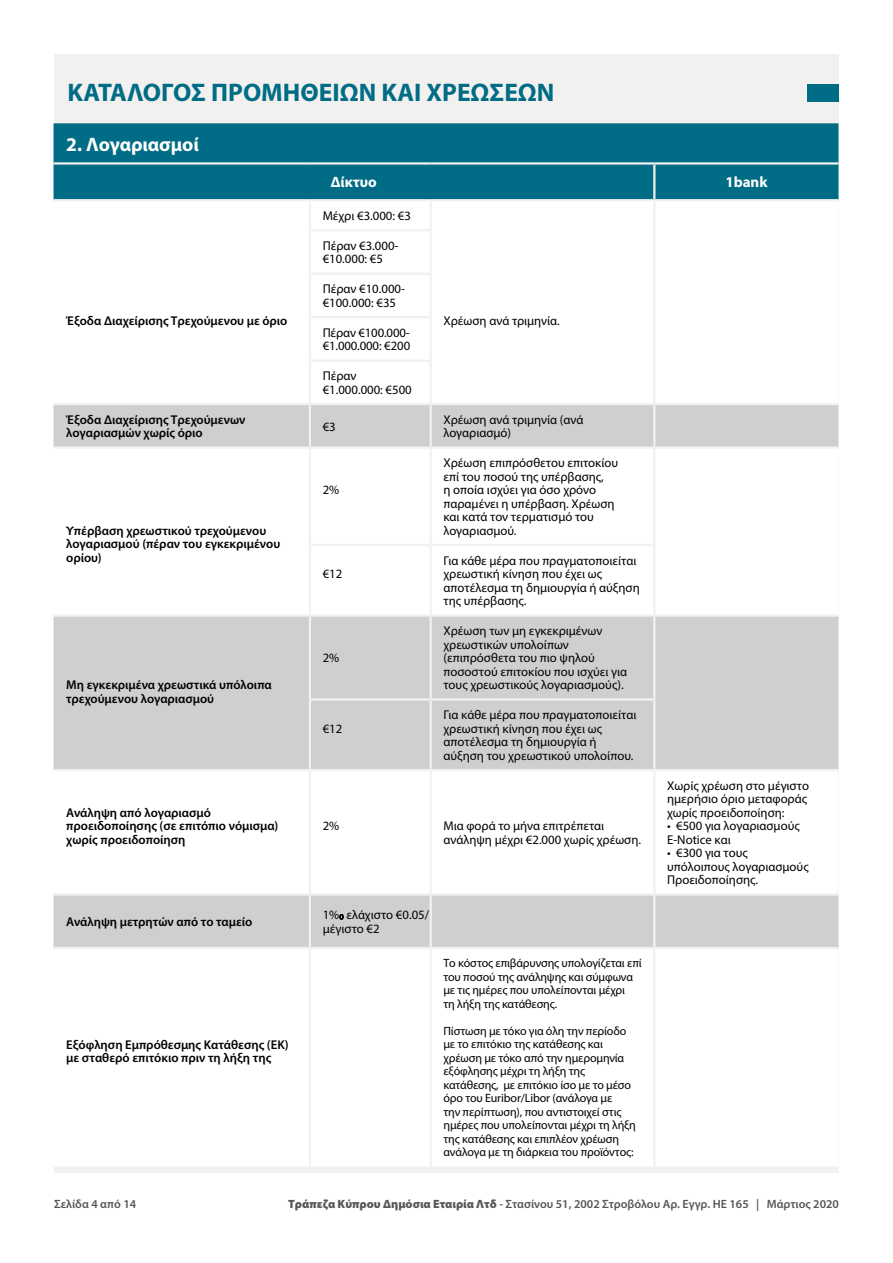
<style>
.page{position:relative;width:893px;height:1263px;background:#fff}
.page>*{position:absolute;margin:0;border:0;box-sizing:border-box;transform-origin:0 0}
.t1{font:700 25.5px "Myriad Pro";color:#006c85}
.t2{font:700 19.5px "Myriad Pro";color:#fff}
.t3{font:700 15px "Myriad Pro";color:#fff}
.t4{font:12.75px/13.5px "Myriad Pro";color:#000}
.t5{font:600 12.75px/13.5px "Myriad Pro";color:#000}
.t6{font:12px/13.5px "Myriad Pro";letter-spacing:-.01em;color:#000}
.t7{font:600 12px "Myriad Pro";color:#58595b}
.t8{font:600 12px "Myriad Pro";color:#575756}
.s1{font-size:7.35px}
.s2{font-weight:900}
</style>
<div class="page">
<div style="left:54px;top:54px;width:784px;height:1118px;background:#f2f1ef"></div>
<div style="left:807px;top:84px;width:31px;height:18px;background:#006c85"></div>
<div style="left:54px;top:123px;width:784px;height:76px;background:#006c85"></div>
<div style="left:54px;top:202px;width:784px;height:201px;background:#fff"></div>
<div style="left:54px;top:405px;width:784px;height:41px;background:#cfcfcf"></div>
<svg style="left:54px;top:449px;width:784px;height:717px;fill:#fff"></svg>
<hr style="left:54px;top:162px;width:256px;height:3px;background:#f2f1ef">
<hr style="left:310px;top:162px;width:121px;height:3px;background:#f2f1ef">
<hr style="left:431px;top:162px;width:223px;height:3px;background:#f2f1ef">
<hr style="left:654px;top:162px;width:184px;height:3px;background:#f2f1ef">
<hr style="left:653px;top:165px;width:2px;height:34px;background:#f2f1ef">
<hr style="left:309px;top:201px;width:2px;height:28px;background:#f2f1ef">
<hr style="left:430px;top:201px;width:2px;height:28px;background:#f2f1ef">
<hr style="left:653px;top:201px;width:2px;height:29px;background:#f2f1ef">
<hr style="left:653px;top:230px;width:2px;height:44px;background:#f2f1ef">
<hr style="left:653px;top:274px;width:2px;height:43px;background:#f2f1ef">
<hr style="left:653px;top:317px;width:2px;height:44px;background:#f2f1ef">
<hr style="left:653px;top:361px;width:2px;height:42px;background:#f2f1ef">
<hr style="left:309px;top:229px;width:123px;height:2px;background:#f2f1ef">
<hr style="left:309px;top:231px;width:2px;height:42px;background:#f2f1ef">
<hr style="left:430px;top:231px;width:2px;height:42px;background:#f2f1ef">
<hr style="left:309px;top:273px;width:123px;height:2px;background:#f2f1ef">
<hr style="left:309px;top:275px;width:2px;height:41px;background:#f2f1ef">
<hr style="left:430px;top:275px;width:2px;height:41px;background:#f2f1ef">
<hr style="left:309px;top:316px;width:123px;height:2px;background:#f2f1ef">
<hr style="left:309px;top:318px;width:2px;height:41px;background:#f2f1ef">
<hr style="left:430px;top:318px;width:2px;height:41px;background:#f2f1ef">
<hr style="left:309px;top:359px;width:123px;height:3px;background:#f2f1ef">
<hr style="left:309px;top:362px;width:2px;height:41px;background:#f2f1ef">
<hr style="left:430px;top:362px;width:2px;height:41px;background:#f2f1ef">
<hr style="left:309px;top:405px;width:2px;height:41px;background:#f2f1ef">
<hr style="left:430px;top:405px;width:2px;height:41px;background:#f2f1ef">
<hr style="left:309px;top:449px;width:2px;height:95px;background:#f2f1ef">
<hr style="left:430px;top:449px;width:2px;height:95px;background:#f2f1ef">
<hr style="left:653px;top:405px;width:2px;height:41px;background:#f2f1ef">
<hr style="left:653px;top:449px;width:2px;height:95px;background:#f2f1ef">
<hr style="left:309px;top:544px;width:122px;height:2px;background:#f2f1ef">
<hr style="left:309px;top:546px;width:2px;height:68px;background:#f2f1ef">
<hr style="left:431px;top:544px;width:224px;height:2px;background:#f2f1ef">
<hr style="left:430px;top:546px;width:2px;height:68px;background:#f2f1ef">
<hr style="left:653px;top:546px;width:2px;height:68px;background:#f2f1ef">
<hr style="left:54px;top:614px;width:256px;height:3px;background:#f2f1ef">
<hr style="left:310px;top:614px;width:121px;height:3px;background:#f2f1ef">
<hr style="left:309px;top:617px;width:2px;height:81px;background:#f2f1ef">
<hr style="left:431px;top:614px;width:223px;height:3px;background:#f2f1ef">
<hr style="left:430px;top:617px;width:2px;height:81px;background:#f2f1ef">
<hr style="left:654px;top:614px;width:184px;height:3px;background:#f2f1ef">
<hr style="left:653px;top:617px;width:2px;height:81px;background:#f2f1ef">
<hr style="left:309px;top:698px;width:122px;height:3px;background:#f2f1ef">
<hr style="left:309px;top:701px;width:2px;height:68px;background:#f2f1ef">
<hr style="left:431px;top:698px;width:224px;height:3px;background:#f2f1ef">
<hr style="left:430px;top:701px;width:2px;height:68px;background:#f2f1ef">
<hr style="left:653px;top:701px;width:2px;height:68px;background:#f2f1ef">
<hr style="left:54px;top:769px;width:256px;height:2px;background:#f2f1ef">
<hr style="left:310px;top:769px;width:121px;height:2px;background:#f2f1ef">
<hr style="left:309px;top:771px;width:2px;height:122px;background:#f2f1ef">
<hr style="left:431px;top:769px;width:223px;height:2px;background:#f2f1ef">
<hr style="left:430px;top:771px;width:2px;height:122px;background:#f2f1ef">
<hr style="left:654px;top:769px;width:184px;height:2px;background:#f2f1ef">
<hr style="left:653px;top:771px;width:2px;height:122px;background:#f2f1ef">
<hr style="left:54px;top:893px;width:256px;height:3px;background:#f2f1ef">
<hr style="left:310px;top:893px;width:121px;height:3px;background:#f2f1ef">
<hr style="left:309px;top:896px;width:2px;height:51px;background:#f2f1ef">
<hr style="left:431px;top:893px;width:224px;height:3px;background:#f2f1ef">
<hr style="left:430px;top:896px;width:2px;height:51px;background:#f2f1ef">
<hr style="left:54px;top:947px;width:256px;height:2px;background:#f2f1ef">
<hr style="left:310px;top:947px;width:121px;height:2px;background:#f2f1ef">
<hr style="left:309px;top:949px;width:2px;height:217px;background:#f2f1ef">
<hr style="left:431px;top:947px;width:222px;height:2px;background:#f2f1ef">
<hr style="left:430px;top:949px;width:2px;height:217px;background:#f2f1ef">
<hr style="left:653px;top:893px;width:185px;height:3px;background:#f1f1f1">
<hr style="left:653px;top:896px;width:2px;height:51px;background:#f1f1f1">
<hr style="left:653px;top:947px;width:185px;height:2px;background:#f1f1f1">
<hr style="left:653px;top:949px;width:2px;height:217px;background:#f1f1f1">
<svg style="left:340px;top:914px;width:3px;height:5px"></svg>
<h1 class="t1" style="left:68px;top:76px;width:488px">ΚΑΤΑΛΟΓΟΣ ΠΡΟΜΗΘΕΙΩΝ ΚΑΙ ΧΡΕΩΣΕΩΝ</h1>
<h2 class="t2" style="left:66px;top:131px;width:134px">2. Λογαριασμοί</h2>
<p class="t5" style="left:66px;top:314px;width:223px">Έξοδα Διαχείρισης Τρεχούμενου με όριο</p>
<p class="t3" style="left:331px;top:173px;width:48px">Δίκτυο</p>
<p class="t3" style="left:725px;top:173px;width:44px">1bank</p>
<p class="t4" style="left:323px;top:209px;width:90px">Μέχρι €3.000: €3</p>
<p class="t4" style="left:323px;top:239px;width:77px">Πέραν €3.000- €10.000: €5</p>
<p class="t4" style="left:323px;top:282px;width:84px">Πέραν €10.000- €100.000: €35</p>
<p class="t4" style="left:323px;top:326px;width:89px">Πέραν €100.000- €1.000.000: €200</p>
<p class="t4" style="left:323px;top:369px;width:91px">Πέραν €1.000.000: €500</p>
<p class="t4" style="left:443px;top:314px;width:118px">Χρέωση ανά τριμηνία.</p>
<p class="t5" style="left:66px;top:412px;width:181px">Έξοδα Διαχείρισης Τρεχούμενων λογαριασμών χωρίς όριο</p>
<p class="t4" style="left:323px;top:419px;width:15px">€3</p>
<p class="t4" style="left:443px;top:413px;width:142px">Χρέωση ανά τριμηνία (ανά λογαριασμό)</p>
<p class="t5" style="left:66px;top:523px;width:216px">Υπέρβαση χρεωστικού τρεχούμενου λογαριασμού (πέραν του εγκεκριμένου ορίου)</p>
<p class="t5" style="left:66px;top:678px;width:207px">Μη εγκεκριμένα χρεωστικά υπόλοιπα τρεχούμενου λογαριασμού</p>
<p class="t5" style="left:66px;top:805px;width:214px">Ανάληψη από λογαριασμό προειδοποίησης (σε επιτόπιο νόμισμα) χωρίς προειδοποίηση</p>
<p class="t4" style="left:323px;top:483px;width:18px">2%</p>
<p class="t4" style="left:323px;top:567px;width:21px">€12</p>
<p class="t4" style="left:323px;top:651px;width:18px">2%</p>
<p class="t4" style="left:323px;top:722px;width:21px">€12</p>
<p class="t4" style="left:443px;top:456px;width:176px">Χρέωση επιπρόσθετου επιτοκίου επί του ποσού της υπέρβασης,<br>η οποία ισχύει για όσο χρόνο παραμένει η υπέρβαση. Χρέωση και κατά τον τερματισμό του λογαριασμού.</p>
<p class="t4" style="left:443px;top:554px;width:198px">Για κάθε μέρα που πραγματοποιείται χρεωστική κίνηση που έχει ως αποτέλεσμα τη δημιουργία ή αύξηση της υπέρβασης.</p>
<p class="t4" style="left:443px;top:624px;width:185px">Χρέωση των μη εγκεκριμένων χρεωστικών υπολοίπων (επιπρόσθετα του πιο ψηλού ποσοστού επιτοκίου που ισχύει για τους χρεωστικούς λογαριασμούς).</p>
<p class="t4" style="left:443px;top:708px;width:194px">Για κάθε μέρα που πραγματοποιείται χρεωστική κίνηση που έχει ως αποτέλεσμα τη δημιουργία ή αύξηση του χρεωστικού υπολοίπου.</p>
<p class="t4" style="left:323px;top:819px;width:18px">2%</p>
<p class="t4" style="left:443px;top:819px;width:199px">Μια φορά το μήνα επιτρέπεται ανάληψη μέχρι €2.000 χωρίς χρέωση.</p>
<p class="t5" style="left:66px;top:915px;width:188px">Ανάληψη μετρητών από το ταμείο</p>
<p class="t4" style="left:323px;top:908px;width:108px">1%<span class="s1">0</span> ελάχιστο €0.05/ μέγιστο €2</p>
<p class="t5" style="left:66px;top:1037px;width:224px">Εξόφληση Εμπρόθεσμης Κατάθεσης (ΕΚ) με σταθερό επιτόκιο πριν τη λήξη της</p>
<p class="t6" style="left:443px;top:956px;width:200px">Το κόστος επιβάρυνσης υπολογίζεται επί του ποσού της ανάληψης και σύμφωνα με τις ημέρες που υπολείπονται μέχρι<br>τη λήξη της κατάθεσης.</p>
<p class="t6" style="left:443px;top:1024px;width:194px">Πίστωση με τόκο για όλη την περίοδο με το επιτόκιο της κατάθεσης και χρέωση με τόκο από την ημερομηνία εξόφλησης μέχρι τη λήξη της κατάθεσης, με επιτόκιο ίσο με το μέσο όρο του Euribor/Libor (ανάλογα με<br>την περίπτωση), που αντιστοιχεί στις ημέρες που υπολείπονται μέχρι τη λήξη της κατάθεσης και επιπλέον χρέωση ανάλογα με τη διάρκεια του προϊόντος:</p>
<p class="t4" style="left:667px;top:779px;width:143px">Χωρίς χρέωση στο μέγιστο ημερήσιο όριο μεταφοράς χωρίς προειδοποίηση:</p>
<p class="t4" style="left:667px;top:819px;width:134px">• €500 για λογαριασμούς<br>E-Notice και</p>
<p class="t4" style="left:667px;top:846px;width:143px">• €300 για τους υπόλοιπους λογαριασμούς<br>Προειδοποίησης.</p>
<p class="t8" style="left:130px;top:1196px;width:8px">4</p>
<p class="t8" style="left:288px;top:1196px;width:512px"><span class="s2">Τράπεζα Κύπρου Δημόσια Εταιρία Λτδ</span> - Στασίνου 51, 2002 Στροβόλου Αρ. Εγγρ. ΗΕ 165 | Μάρτι</p>
<p class="t7" style="left:271px;top:1196px;width:569px"><span class="s2">Τράπεζα Κύπρου Δημόσια Εταιρία Λτδ</span> - Στασίνου 51, 2002 Στροβόλου Αρ. Εγγρ. ΗΕ 165 | Αύγουστος 2019</p>
<p class="t7" style="left:54px;top:1196px;width:84px">Σελίδα 4 από 15</p>
<p class="t7" style="left:751px;top:1196px;width:44px">Ιανουάρ</p>
<p class="t8" style="left:826px;top:1196px;width:14px">20</p>
</div>
